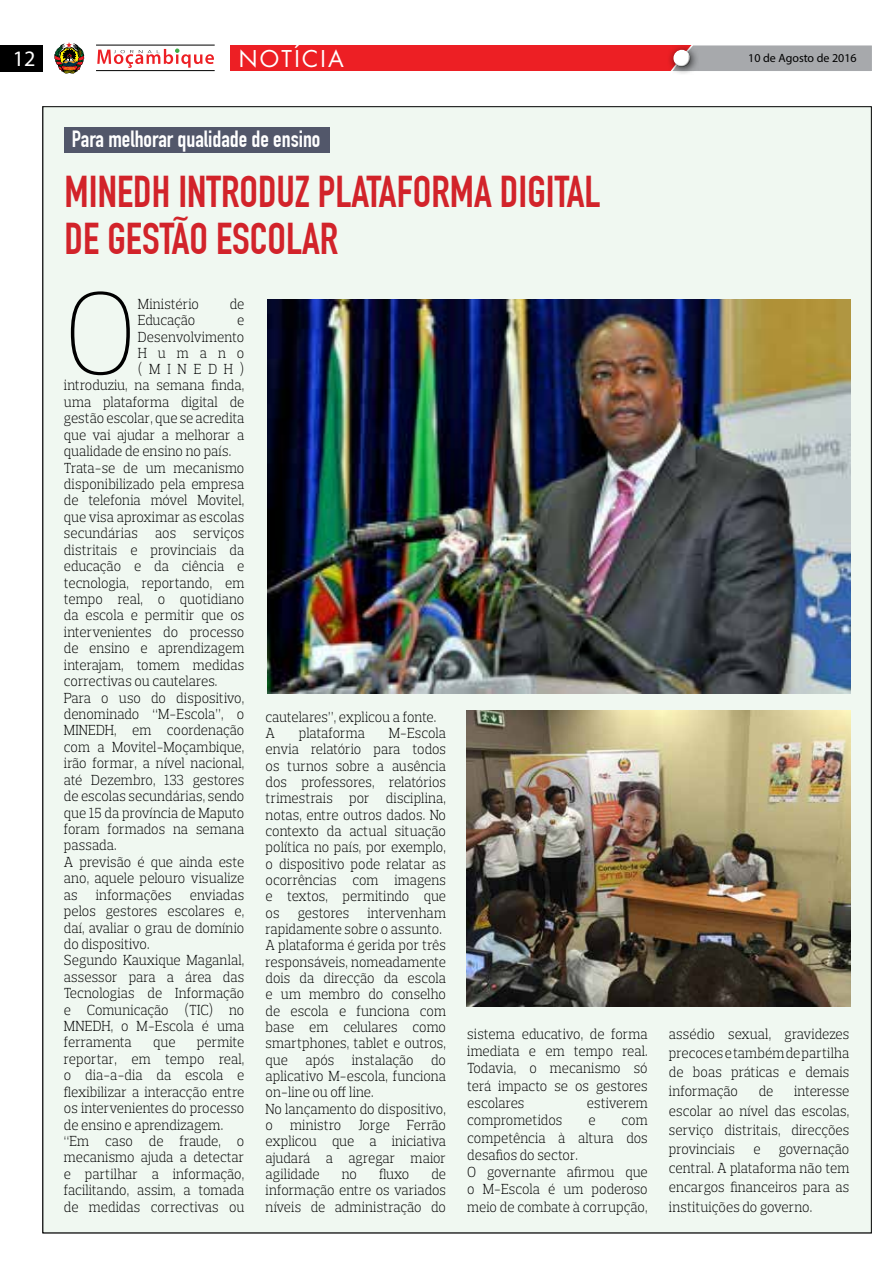
<style>
.page{position:relative;width:893px;height:1263px;background:#fff}
.page>*{position:absolute;margin:0;border:0;box-sizing:border-box;transform-origin:0 0}
.t1{font:200 119.7px "Prelo Slab";color:#000;scale:.91 1}
.t2{font:700 43.5px/46.3px "DIN Condensed";color:#d2232a}
.t3{font:700 22.95px "DIN Condensed";color:#fff}
.t4{font:22.5px "Futura";letter-spacing:.1em;color:#fff}
.t5{font:22.2px "Myriad Pro";color:#fff}
.t6{font:300 14.85px/16.4px "Prelo Slab";color:#000;scale:.91 1}
.t7{font:12px "Myriad Pro";color:#000}
</style>
<div class="page">
<div style="left:230px;top:45px;width:642px;height:26px;background:#ed1f24"></div>
<div style="left:699px;top:45px;width:173px;height:26px;background:#a7a9ac"></div>
<div style="left:0;top:45px;width:43px;height:26px;background:#000"></div>
<div style="left:42px;top:31px;width:55px;height:55px;background:#fff"></div>
<svg style="left:54px;top:42px;width:30px;height:32px"></svg>
<div style="left:667px;top:44px;width:32px;height:32px;background:#000;opacity:.75"></div>
<div style="left:672px;top:49px;width:20px;height:14px;background:#fff;opacity:.75"></div>
<div style="left:672px;top:52px;width:20px;height:17px;background:#000;opacity:.75"></div>
<hr style="left:96px;top:70px;width:119px;height:1px;background:#000">
<hr style="left:96px;top:45px;width:119px;height:1px;background:#000">
<svg style="left:97px;top:48px;width:117px;height:20px"></svg>
<div style="left:43px;top:107px;width:828px;height:1126px;background:#f0f8f1"></div>
<div style="left:65px;top:128px;width:265px;height:25px;background:#52576a"></div>
<img style="left:268px;top:299px;width:582px;height:394px">
<img style="left:466px;top:710px;width:384px;height:297px">
<h3 class="t5" style="left:13px;top:45px;width:24px">12</h3>
<h3 class="t4" style="left:239px;top:43px;width:106px">NOTÍCIA</h3>
<p class="t7" style="left:748px;top:51px;width:110px">10 de Agosto de 2016</p>
<h3 class="t3" style="left:72px;top:125px;width:250px">Para melhorar qualidade de ensino</h3>
<h2 class="t2" style="left:65px;top:169px;width:537px">MINEDH INTRODUZ PLATAFORMA DIGITAL<br>DE GESTÃO ESCOLAR</h2>
<h1 class="t1" style="left:64px;top:260px;width:82px">O</h1>
<p class="t6" style="left:138px;top:296px;width:69px">Ministério</p>
<p class="t6" style="left:230px;top:296px;width:18px">de</p>
<p class="t6" style="left:138px;top:312px;width:65px">Educação</p>
<p class="t6" style="left:237px;top:312px;width:9px">e</p>
<p class="t6" style="left:138px;top:328px;width:118px">Desenvolvimento</p>
<p class="t6" style="left:138px;top:345px;width:118px">Humano</p>
<p class="t6" style="left:138px;top:361px;width:118px">(MINEDH)</p>
<p class="t6" style="left:64px;top:377px;width:200px">introduziu, na semana finda,</p>
<p class="t6" style="left:64px;top:394px;width:200px">uma plataforma digital de</p>
<p class="t6" style="left:64px;top:410px;width:200px">gestão escolar, que se acredita</p>
<p class="t6" style="left:64px;top:426px;width:200px">que vai ajudar a melhorar a</p>
<p class="t6" style="left:64px;top:443px;width:185px">qualidade de ensino no país.</p>
<p class="t6" style="left:64px;top:459px;width:200px">Trata-se de um mecanismo</p>
<p class="t6" style="left:64px;top:476px;width:200px">disponibilizado pela empresa</p>
<p class="t6" style="left:64px;top:492px;width:200px">de telefonia móvel Movitel,</p>
<p class="t6" style="left:64px;top:509px;width:200px">que visa aproximar as escolas</p>
<p class="t6" style="left:64px;top:525px;width:200px">secundárias aos serviços</p>
<p class="t6" style="left:64px;top:541px;width:200px">distritais e provinciais da</p>
<p class="t6" style="left:64px;top:558px;width:200px">educação e da ciência e</p>
<p class="t6" style="left:64px;top:574px;width:200px">tecnologia, reportando, em</p>
<p class="t6" style="left:64px;top:591px;width:200px">tempo real, o quotidiano</p>
<p class="t6" style="left:64px;top:607px;width:200px">da escola e permitir que os</p>
<p class="t6" style="left:64px;top:624px;width:200px">intervenientes do processo</p>
<p class="t6" style="left:64px;top:640px;width:200px">de ensino e aprendizagem</p>
<p class="t6" style="left:64px;top:656px;width:200px">interajam, tomem medidas</p>
<p class="t6" style="left:64px;top:673px;width:170px">correctivas ou cautelares.</p>
<p class="t6" style="left:64px;top:689px;width:200px">Para o uso do dispositivo,</p>
<p class="t6" style="left:64px;top:706px;width:200px">denominado “M-Escola”, o</p>
<p class="t6" style="left:64px;top:722px;width:200px">MINEDH, em coordenação</p>
<p class="t6" style="left:64px;top:738px;width:200px">com a Movitel-Moçambique,</p>
<p class="t6" style="left:64px;top:755px;width:200px">irão formar, a nível nacional,</p>
<p class="t6" style="left:64px;top:771px;width:200px">até Dezembro, 133 gestores</p>
<p class="t6" style="left:64px;top:788px;width:200px">de escolas secundárias, sendo</p>
<p class="t6" style="left:64px;top:804px;width:200px">que 15 da província de Maputo</p>
<p class="t6" style="left:64px;top:821px;width:200px">foram formados na semana</p>
<p class="t6" style="left:64px;top:837px;width:59px">passada.</p>
<p class="t6" style="left:64px;top:853px;width:200px">A previsão é que ainda este</p>
<p class="t6" style="left:64px;top:870px;width:200px">ano, aquele pelouro visualize</p>
<p class="t6" style="left:64px;top:886px;width:200px">as informações enviadas</p>
<p class="t6" style="left:64px;top:903px;width:200px">pelos gestores escolares e,</p>
<p class="t6" style="left:64px;top:919px;width:200px">daí, avaliar o grau de domínio</p>
<p class="t6" style="left:64px;top:936px;width:96px">do dispositivo.</p>
<p class="t6" style="left:64px;top:952px;width:200px">Segundo Kauxique Maganlal,</p>
<p class="t6" style="left:64px;top:968px;width:200px">assessor para a área das</p>
<p class="t6" style="left:64px;top:985px;width:200px">Tecnologias de Informação</p>
<p class="t6" style="left:64px;top:1001px;width:200px">e Comunicação (TIC) no</p>
<p class="t6" style="left:64px;top:1018px;width:200px">MNEDH, o M-Escola é uma</p>
<p class="t6" style="left:64px;top:1034px;width:76px">ferramenta</p>
<p class="t6" style="left:153px;top:1034px;width:26px">que</p>
<p class="t6" style="left:64px;top:1034px;width:200px;text-indent:133px">permite reportar, em tempo real, o dia-a-dia da escola e flexibilizar a interacção entre os intervenientes do processo de ensino e aprendizagem. “Em caso de fraude, o mecanismo ajuda a detectar e partilhar a informação, facilitando, assim, a tomada de medidas correctivas ou</p>
<p class="t6" style="left:266px;top:708px;width:189px">cautelares”, explicou a fonte.<br>A</p>
<p class="t6" style="left:266px;top:725px;width:200px;text-indent:123px">M-Escola envia relatório para todos os turnos sobre a ausência dos professores, relatórios trimestrais por disciplina, notas, entre outros dados. No contexto da actual situação política no país, por exemplo, o dispositivo pode relatar as ocorrências com imagens e textos, permitindo que os gestores intervenham rapidamente sobre o assunto.<br>A plataforma é gerida por três responsáveis, nomeadamente dois da direcção da escola e um membro do conselho de escola e funciona com base em celulares como smartphones, tablet e outros, que após instalação do aplicativo M-escola, funciona on-line ou off line.<br>No lançamento do dispositivo, o ministro Jorge Ferrão explicou que a iniciativa ajudará a agregar maior agilidade</p>
<p class="t6" style="left:299px;top:725px;width:74px">plataforma</p>
<p class="t6" style="left:266px;top:1166px;width:200px;text-align:justify;text-indent:166px">de informação entre os variados níveis de administração do</p>
<p class="t6" style="left:342px;top:1166px;width:18px">no</p>
<p class="t6" style="left:379px;top:1166px;width:35px">fluxo</p>
<p class="t6" style="left:467px;top:1025px;width:200px;line-height:17.2px;text-align:justify">sistema educativo, de forma imediata e em tempo real.<br>Todavia, o mecanismo só terá impacto se os gestores escolares</p>
<p class="t6" style="left:587px;top:1095px;width:68px">estiverem</p>
<p class="t6" style="left:467px;top:1112px;width:106px">comprometidos</p>
<p class="t6" style="left:588px;top:1112px;width:9px">e</p>
<p class="t6" style="left:467px;top:1111px;width:200px;line-height:17.2px;text-indent:154px">com competência à altura dos desafios do sector.<br>O governante afirmou que o M-Escola é um poderoso meio de combate à corrupção,</p>
<p class="t6" style="left:669px;top:1024px;width:200px;line-height:19.2px;text-align:justify">assédio sexual, gravidezes precoces e também de partilha de boas práticas e demais informação</p>
<p class="t6" style="left:669px;top:1082px;width:200px;line-height:19.2px;text-align:justify;text-indent:125px">interesse escolar ao nível das escolas, serviço distritais, direcções provinciais e governação central. A plataforma não tem encargos financeiros para as instituições do governo.</p>
<p class="t6" style="left:759px;top:1083px;width:18px">de</p>
</div>
